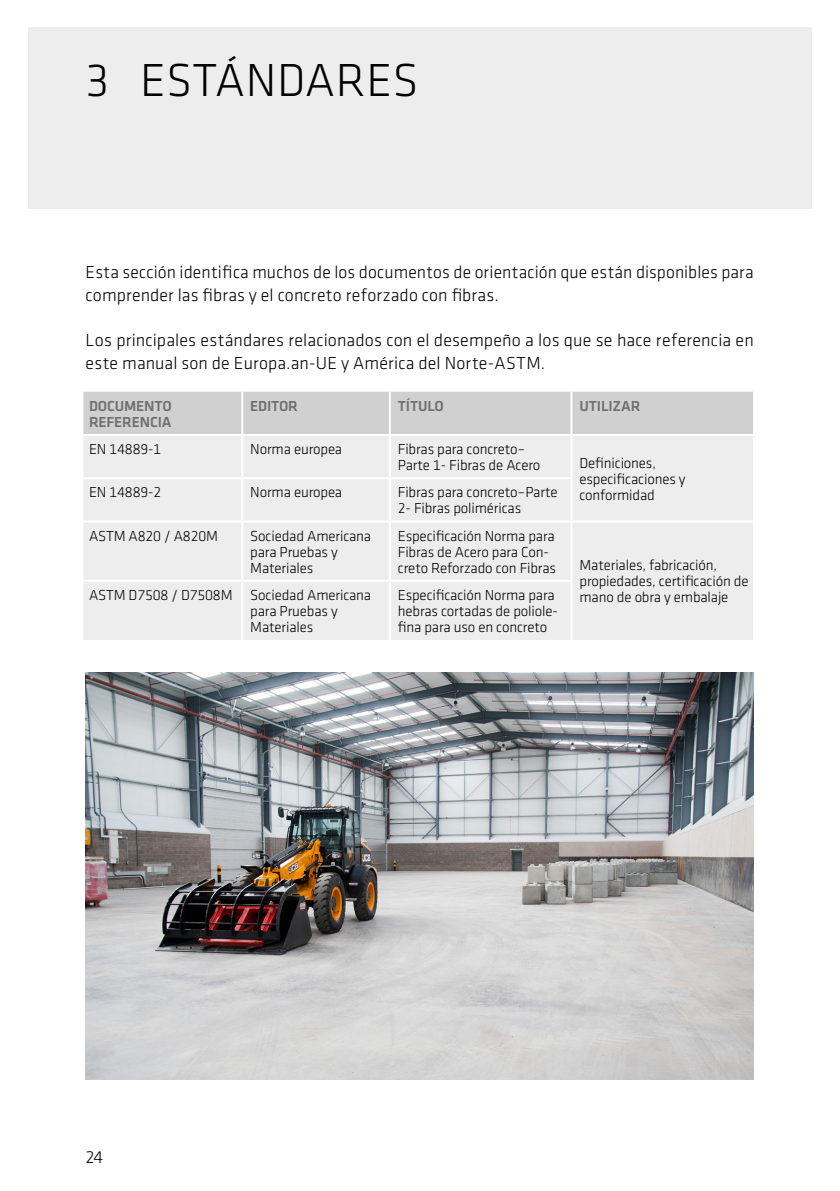
<style>
.page{position:relative;width:840px;height:1191px;background:#fff}
.page>*{position:absolute;margin:0;border:0;box-sizing:border-box;transform-origin:0 0}
.SI_Klavika_HL1_A5_Bo{font:300 48px "Klavika";letter-spacing:.01em;color:#000}
.SI_Klavika_copy_Book{font:300 18px/22.6px "Klavika";letter-spacing:.005em;color:#000}
.SI_Klavika_TAB_copy{font:300 15px/16px "Klavika";letter-spacing:-.01em;color:#000}
.SI_Klavika_TAB_copy-2{font:500 15px "Klavika";letter-spacing:-.01em;color:#706f6f}
</style>
<div class="page">
<img style="left:86px;top:672px;width:667px;height:407px">
<div style="left:28px;top:28px;width:783px;height:181px;background:#ededed"></div>
<svg style="left:83px;top:392px;width:669px;height:248px;background:#dfdfdf"></svg>
<div style="left:243px;top:436px;width:509px;height:204px;background:#ededed"></div>
<hr style="left:241px;top:392px;width:2px;height:42px;background:#fff">
<hr style="left:83px;top:434px;width:159px;height:2px;background:#fff">
<hr style="left:242px;top:434px;width:147px;height:2px;background:#fff">
<hr style="left:241px;top:436px;width:2px;height:41px;background:#fff">
<hr style="left:389px;top:434px;width:182px;height:2px;background:#fff">
<hr style="left:571px;top:434px;width:181px;height:2px;background:#fff">
<hr style="left:83px;top:477px;width:159px;height:2px;background:#fff">
<hr style="left:242px;top:477px;width:147px;height:2px;background:#fff">
<hr style="left:241px;top:479px;width:2px;height:41px;background:#fff">
<hr style="left:389px;top:477px;width:183px;height:2px;background:#fff">
<hr style="left:83px;top:520px;width:159px;height:2px;background:#fff">
<hr style="left:242px;top:520px;width:147px;height:2px;background:#fff">
<hr style="left:241px;top:522px;width:2px;height:58px;background:#fff">
<hr style="left:389px;top:520px;width:182px;height:2px;background:#fff">
<hr style="left:571px;top:520px;width:181px;height:2px;background:#fff">
<hr style="left:241px;top:582px;width:2px;height:58px;background:#fff">
<hr style="left:388px;top:392px;width:2px;height:42px;background:#fff">
<hr style="left:388px;top:436px;width:2px;height:41px;background:#fff">
<hr style="left:388px;top:479px;width:2px;height:41px;background:#fff">
<hr style="left:388px;top:522px;width:2px;height:58px;background:#fff">
<hr style="left:388px;top:582px;width:2px;height:58px;background:#fff">
<hr style="left:570px;top:392px;width:2px;height:42px;background:#fff">
<hr style="left:570px;top:436px;width:2px;height:41px;background:#fff">
<hr style="left:570px;top:479px;width:2px;height:41px;background:#fff">
<hr style="left:570px;top:522px;width:2px;height:58px;background:#fff">
<hr style="left:570px;top:582px;width:2px;height:58px;background:#fff">
<hr style="left:83px;top:580px;width:159px;height:2px;background:#fff">
<hr style="left:242px;top:580px;width:147px;height:2px;background:#fff">
<hr style="left:389px;top:580px;width:183px;height:2px;background:#fff">
<p class="SI_Klavika_HL1_A5_Bo" style="left:86px;top:54px;width:334px">3 ESTÁNDARES</p>
<p class="SI_Klavika_copy_Book" style="left:86px;top:261px;width:669px">Esta sección identifica muchos de los documentos de orientación que están disponibles para comprender las fibras y el concreto reforzado con fibras.</p>
<p class="SI_Klavika_copy_Book" style="left:86px;top:329px;width:669px">Los principales estándares relacionados con el desempeño a los que se hace referencia en este manual son de Europa.an-UE y América del Norte-ASTM.</p>
<p class="SI_Klavika_TAB_copy-2" style="left:89px;top:398px;width:84px">DOCUMENTO</p>
<p class="SI_Klavika_TAB_copy-2" style="left:89px;top:414px;width:84px">REFERENCIA</p>
<p class="SI_Klavika_TAB_copy-2" style="left:250px;top:398px;width:49px">EDITOR</p>
<p class="SI_Klavika_TAB_copy-2" style="left:397px;top:398px;width:48px">TÍTULO</p>
<p class="SI_Klavika_TAB_copy-2" style="left:579px;top:398px;width:63px">UTILIZAR</p>
<p class="SI_Klavika_TAB_copy" style="left:89px;top:441px;width:74px">EN 14889-1</p>
<p class="SI_Klavika_TAB_copy" style="left:250px;top:441px;width:93px">Norma europea</p>
<p class="SI_Klavika_TAB_copy" style="left:397px;top:441px;width:129px">Fibras para concreto–</p>
<p class="SI_Klavika_TAB_copy" style="left:397px;top:457px;width:144px">Parte 1- Fibras de Acero</p>
<p class="SI_Klavika_TAB_copy" style="left:579px;top:455px;width:108px">Definiciones, especificaciones y</p>
<p class="SI_Klavika_TAB_copy" style="left:89px;top:485px;width:74px">EN 14889-2</p>
<p class="SI_Klavika_TAB_copy" style="left:250px;top:485px;width:93px">Norma europea</p>
<p class="SI_Klavika_TAB_copy" style="left:397px;top:485px;width:161px">Fibras para concreto–Parte</p>
<p class="SI_Klavika_TAB_copy" style="left:579px;top:487px;width:77px">conformidad</p>
<p class="SI_Klavika_TAB_copy" style="left:397px;top:501px;width:125px">2- Fibras poliméricas</p>
<p class="SI_Klavika_TAB_copy" style="left:89px;top:528px;width:130px">ASTM A820 / A820M</p>
<p class="SI_Klavika_TAB_copy" style="left:250px;top:528px;width:122px">Sociedad Americana para Pruebas y<br>Materiales</p>
<p class="SI_Klavika_TAB_copy" style="left:397px;top:528px;width:160px">Especificación Norma para<br>Fibras de Acero para Con&shy;creto Reforzado con Fibras</p>
<p class="SI_Klavika_TAB_copy" style="left:579px;top:557px;width:171px">Materiales, fabricación, propiedades, certificación de</p>
<p class="SI_Klavika_TAB_copy" style="left:397px;top:587px;width:161px">Especificación Norma para hebras cortadas de poliole&shy;fina para uso en concreto</p>
<p class="SI_Klavika_TAB_copy" style="left:89px;top:587px;width:145px">ASTM D7508 / D7508M</p>
<p class="SI_Klavika_TAB_copy" style="left:250px;top:587px;width:122px">Sociedad Americana</p>
<p class="SI_Klavika_TAB_copy" style="left:579px;top:589px;width:150px">mano de obra y embalaje</p>
<p class="SI_Klavika_TAB_copy" style="left:250px;top:603px;width:89px">para Pruebas y<br>Materiales</p>
<p class="SI_Klavika_copy_Book" style="left:86px;top:1145px;width:19px">24</p>
</div>
